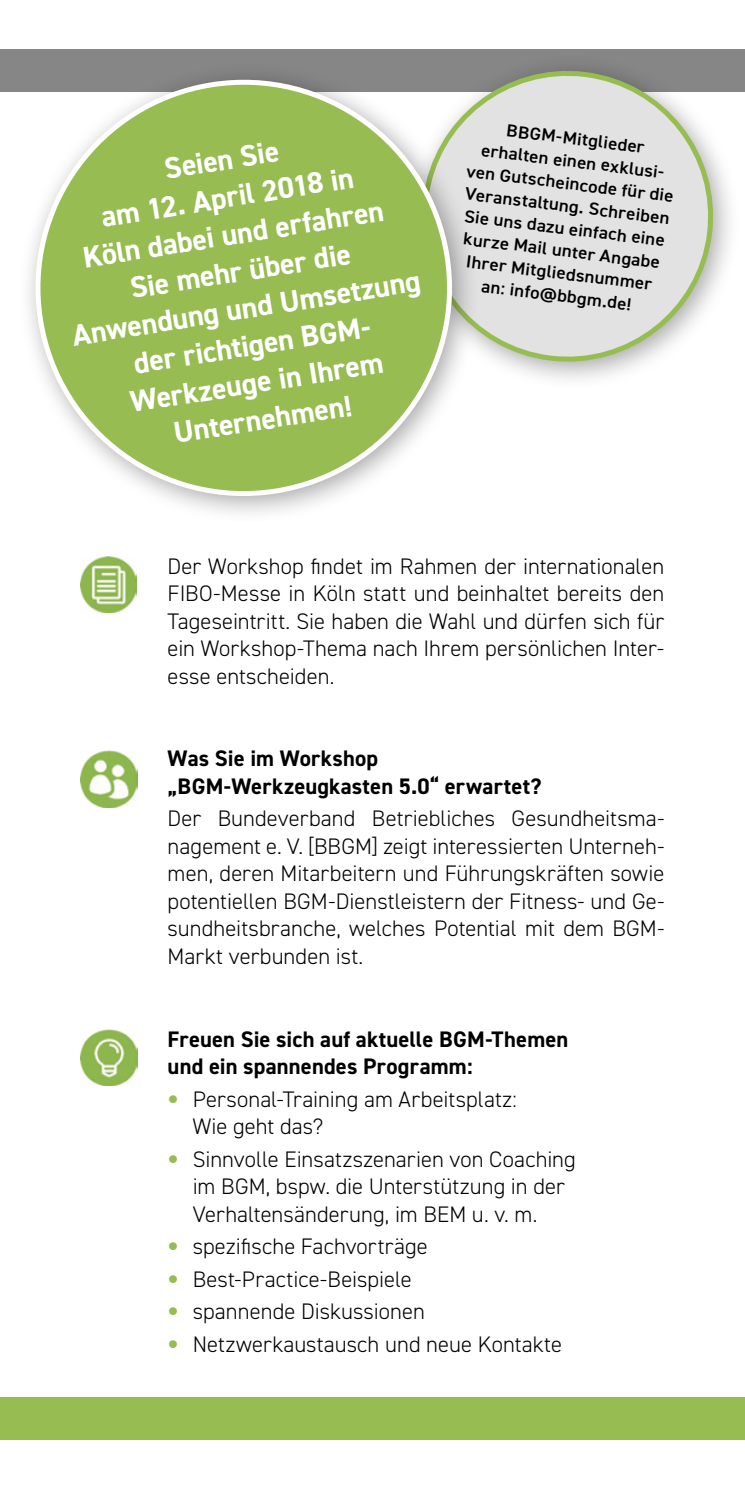
<style>
.page{position:relative;width:745px;height:1489px;background:#fff}
.page>*{position:absolute;margin:0;border:0;box-sizing:border-box;transform-origin:0 0}
.t1{font:700 30px/37.5px "DIN2014";color:#fff;text-align:center}
.t2{font:300 22.5px/27.5px "DIN2014";color:#000;text-align:justify}
.t3{font:700 22.5px/27.5px "DIN2014";letter-spacing:.01em;color:#000}
.t4{font:600 17.5px/22.5px "DIN2014";color:#000;text-align:center;scale:1.07 1}
.s1{font-family:"Frutiger LT";font-weight:700;color:#97bc52}
</style>
<div class="page">
<div style="left:0;top:1396px;width:744px;height:43px;background:#97bc52"></div>
<div style="left:0;top:50px;width:744px;height:42px;background:#868686"></div>
<img style="left:81px;top:556px;width:56px;height:56px">
<img style="left:81px;top:1029px;width:56px;height:56px">
<img style="left:81px;top:750px;width:56px;height:57px">
<div style="left:404px;top:53px;width:337px;height:337px;background:#000;opacity:.35"></div>
<svg style="left:410px;top:59px;width:314px;height:308px"></svg>
<div style="left:17px;top:61px;width:463px;height:463px;background:#000;opacity:.35"></div>
<svg style="left:23px;top:67px;width:441px;height:441px"></svg>
<h1 class="t1" style="left:46px;top:168px;width:353px;rotate:-9deg">Seien Sie<br>am 12. April 2018 in<br>Köln dabei und erfahren<br>Sie mehr über die<br>Anwendung und Umsetzung der richtigen BGM-<br>Werkzeuge in Ihrem<br>Unternehmen!</h1>
<p class="t4" style="left:473px;top:114px;width:196px;rotate:7deg">BBGM-Mitglieder erhalten einen exklusi&shy;ven Gutscheincode für die<br>Veranstaltung. Schreiben<br>Sie uns dazu einfach eine kurze Mail unter Angabe<br>Ihrer Mitgliedsnummer an: info@bbgm.de!</p>
<p class="t2" style="left:167px;top:552px;width:498px">Der Workshop findet im Rahmen der internationalen FIBO-Messe in Köln statt und beinhaltet bereits den Tageseintritt. Sie haben die Wahl und dürfen sich für ein Workshop-Thema nach Ihrem persönlichen Inter&shy;esse entscheiden.</p>
<p class="t3" style="left:167px;top:744px;width:375px">Was Sie im Workshop „BGM-Werkzeugkasten 5.0“ erwartet?</p>
<p class="t2" style="left:167px;top:805px;width:498px">Der Bundeverband Betriebliches Gesundheitsma&shy;nagement e. V. [BBGM] zeigt interessierten Unterneh&shy;men, deren Mitarbeitern und Führungskräften sowie potentiellen BGM-Dienstleistern der Fitness- und Ge&shy;sundheitsbranche, welches Potential mit dem BGM-Markt verbunden ist.</p>
<p class="t3" style="left:167px;top:1024px;width:402px">Freuen Sie sich auf aktuelle BGM-Themen und ein spannendes Programm:</p>
<p class="t2" style="left:192px;top:1085px;width:325px;text-indent:-25px"><span class="s1">•</span> Personal-Training am Arbeitsplatz:<br>Wie geht das?</p>
<p class="t2" style="left:192px;top:1145px;width:384px;text-align:left;text-indent:-25px"><span class="s1">•</span> Sinnvolle Einsatzszenarien von Coaching im BGM, bspw. die Unterstützung in der<br>Verhaltensänderung, im BEM u. v. m.</p>
<p class="t2" style="left:167px;top:1232px;width:261px"><span class="s1">•</span> spezifische Fachvorträge</p>
<p class="t2" style="left:167px;top:1264px;width:245px"><span class="s1">•</span> Best-Practice-Beispiele</p>
<p class="t2" style="left:167px;top:1297px;width:259px"><span class="s1">•</span> spannende Diskussionen</p>
<p class="t2" style="left:167px;top:1329px;width:395px"><span class="s1">•</span> Netzwerkaustausch und neue Kontakte</p>
</div>
